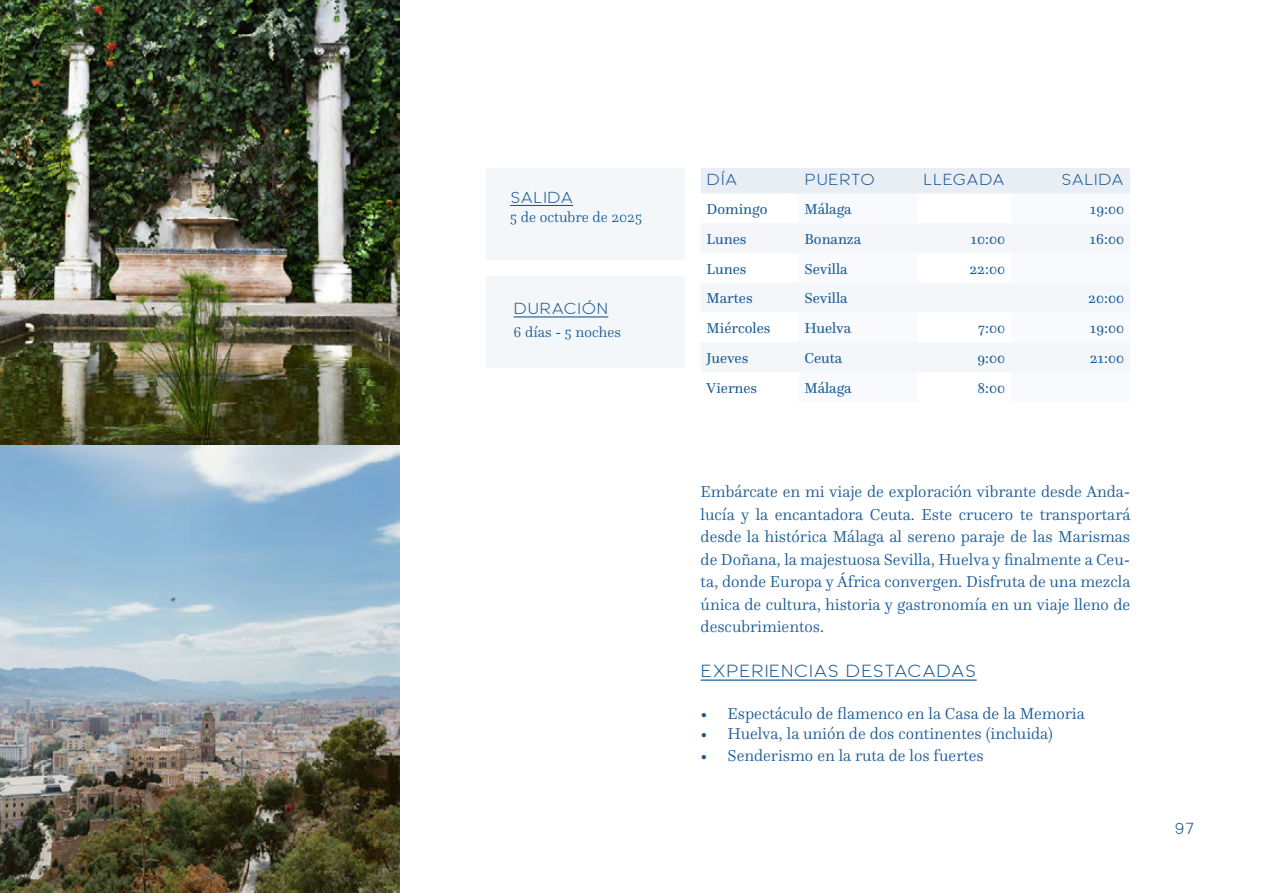
<style>
.page{position:relative;width:1263px;height:893px;background:#fff}
.page>*{position:absolute;margin:0;border:0;box-sizing:border-box;transform-origin:0 0}
.t1{font:300 16.5px/22.5px "Questa";color:#175994;text-align:justify}
.t2{font:16.5px "Grand Halva";color:#175994}
.t3{font:15px "Questa";color:#175994}
.t4{font:15px "Grand Halva";color:#175994}
.t5{font:300 15px "Questa";color:#175994}
</style>
<div class="page">
<img style="left:0;top:0;width:400px;height:893px">
<hr style="left:701px;top:679px;width:276px;height:2px;background:#175994">
<div style="left:701px;top:168px;width:429px;height:25px;background:#e8eef4"></div>
<svg style="left:701px;top:283px;width:429px;height:89px"></svg>
<div style="left:486px;top:168px;width:198px;height:91px;background:#f4f7f9"></div>
<div style="left:486px;top:276px;width:198px;height:91px;background:#f4f7f9"></div>
<hr style="left:510px;top:205px;width:63px;height:1px;background:#175994">
<hr style="left:513px;top:316px;width:95px;height:1px;background:#175994">
<p class="t4" style="left:510px;top:188px;width:64px">SALIDA</p>
<p class="t5" style="left:510px;top:208px;width:133px">5 de octubre de 2025</p>
<p class="t4" style="left:513px;top:300px;width:96px">DURACIÓN</p>
<p class="t5" style="left:513px;top:322px;width:109px">6 días - 5 noches</p>
<p class="t4" style="left:707px;top:171px;width:33px">DÍA</p>
<p class="t4" style="left:804px;top:171px;width:72px">PUERTO</p>
<p class="t4" style="left:923px;top:171px;width:83px">LLEGADA</p>
<p class="t4" style="left:1061px;top:171px;width:64px">SALIDA</p>
<p class="t3" style="left:707px;top:200px;width:62px">Domingo</p>
<p class="t3" style="left:804px;top:200px;width:49px">Málaga</p>
<p class="t3" style="left:1090px;top:200px;width:36px">19:00</p>
<p class="t3" style="left:707px;top:229px;width:41px">Lunes</p>
<p class="t3" style="left:804px;top:229px;width:58px">Bonanza</p>
<p class="t3" style="left:970px;top:229px;width:36px">10:00</p>
<p class="t3" style="left:1089px;top:229px;width:36px">16:00</p>
<p class="t3" style="left:707px;top:259px;width:41px">Lunes</p>
<p class="t3" style="left:804px;top:259px;width:45px">Sevilla</p>
<p class="t3" style="left:969px;top:259px;width:37px">22:00</p>
<p class="t3" style="left:707px;top:289px;width:48px">Martes</p>
<p class="t3" style="left:804px;top:289px;width:45px">Sevilla</p>
<p class="t3" style="left:1088px;top:289px;width:37px">20:00</p>
<p class="t3" style="left:707px;top:319px;width:65px">Miércoles</p>
<p class="t3" style="left:804px;top:319px;width:48px">Huelva</p>
<p class="t3" style="left:978px;top:319px;width:28px">7:00</p>
<p class="t3" style="left:1090px;top:319px;width:36px">19:00</p>
<p class="t3" style="left:707px;top:348px;width:43px">Jueves</p>
<p class="t3" style="left:804px;top:348px;width:39px">Ceuta</p>
<p class="t3" style="left:977px;top:348px;width:29px">9:00</p>
<p class="t3" style="left:1090px;top:348px;width:36px">21:00</p>
<p class="t3" style="left:707px;top:378px;width:52px">Viernes</p>
<p class="t3" style="left:804px;top:378px;width:49px">Málaga</p>
<p class="t3" style="left:977px;top:378px;width:29px">8:00</p>
<p class="t1" style="left:701px;top:480px;width:431px">Embárcate en mi viaje de exploración vibrante desde Anda&shy;lucía y la encantadora Ceuta. Este crucero te transportará desde la histórica Málaga al sereno paraje de las Marismas de Doñana, la majestuosa Sevilla, Huelva y finalmente a Ceu&shy;ta, donde Europa y África convergen. Disfruta de una mezcla única de cultura, historia y gastronomía en un viaje lleno de descubrimientos.</p>
<p class="t2" style="left:701px;top:661px;width:278px">EXPERIENCIAS DESTACADAS</p>
<p class="t1" style="left:701px;top:702px;width:386px">• Espectáculo de flamenco en la Casa de la Memoria</p>
<p class="t1" style="left:701px;top:722px;width:354px">• Huelva, la unión de dos continentes (incluida)</p>
<p class="t1" style="left:701px;top:744px;width:285px">• Senderismo en la ruta de los fuertes</p>
<p class="t4" style="left:1174px;top:819px;width:22px">97</p>
</div>
